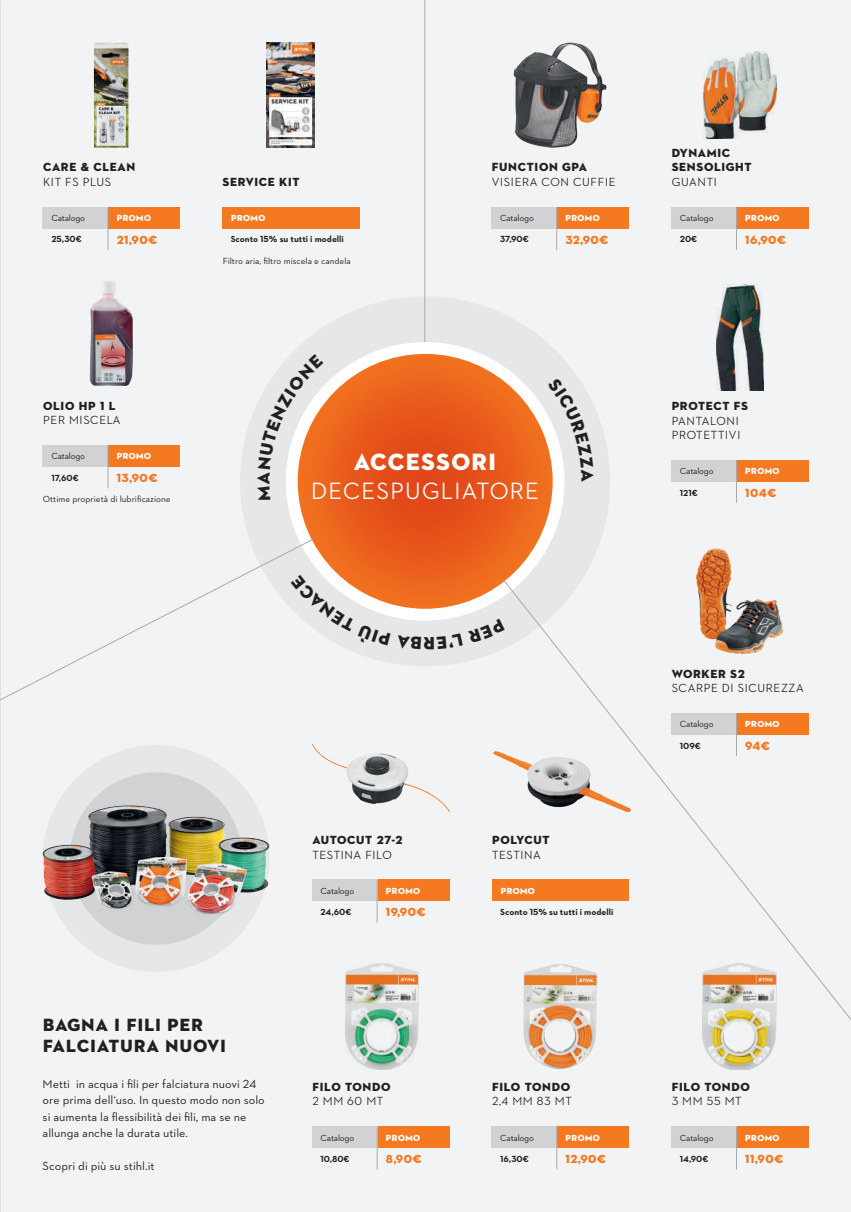
<style>
.page{position:relative;width:851px;height:1212px;background:#fff}
.page>*{position:absolute;margin:0;border:0;box-sizing:border-box;transform-origin:0 0}
.t1{font:500 24px "STIHL Contraface Display";color:#fff}
.t2{font:24px "STIHL Contraface Display Titling";color:#fff}
.t3{font:18px/21.6px "STIHL Contraface Display Titling";color:#231f20}
.t4{font:12px/16.5px "STIHL Contraface Text";color:#231f20}
.t5{font:12px/14.4px "STIHL Contraface Display Titling";color:#231f20}
.t6{font:500 12px/14.4px "STIHL Contraface Display";color:#231f20}
.t7{font:12px "STIHL Contraface Display Titling";letter-spacing:-.025em;color:#f47921}
.t8{font:700 9px "STIHL Contraface Text";color:#231f20}
.t9{font:9px "STIHL Contraface Text";letter-spacing:-.025em;color:#231f20}
.t10{font:9px "STIHL Contraface Text";color:#231f20}
.t11{font:9px "STIHL Contraface Display Titling";letter-spacing:-.025em;color:#fff}
</style>
<div class="page">
<div style="left:0;top:0;width:850px;height:1212px;background:#f2f3f4"></div>
<img style="left:94px;top:42px;width:34px;height:106px">
<img style="left:513px;top:43px;width:93px;height:105px">
<img style="left:716px;top:285px;width:47px;height:105px">
<img style="left:703px;top:52px;width:72px;height:86px">
<img style="left:267px;top:43px;width:47px;height:105px">
<img style="left:523px;top:1020px;width:73px;height:49px">
<img style="left:312px;top:744px;width:113px;height:60px">
<img style="left:345px;top:964px;width:73px;height:105px">
<img style="left:702px;top:1020px;width:74px;height:49px">
<div style="left:240px;top:296px;width:370px;height:370px;background:#e6e7e9;border-radius:50%"></div>
<hr style="left:424px;top:0;width:1px;height:415px;background:#a8a9ad">
<svg style="left:425px;top:481px;width:425px;height:539px"></svg>
<svg style="left:1px;top:481px;width:425px;height:219px"></svg>
<svg style="left:297px;top:354px;width:255px;height:255px;background:#eb763f"></svg>
<div style="left:43px;top:745px;width:226px;height:227px;background:#e6e7e9;border-radius:50%"></div>
<div style="left:70px;top:772px;width:172px;height:173px;background:#d1d2d4;border-radius:50%"></div>
<img style="left:43px;top:805px;width:225px;height:110px">
<img style="left:90px;top:281px;width:43px;height:105px">
<div style="left:108px;top:207px;width:72px;height:21px;background:#f47921"></div>
<div style="left:222px;top:207px;width:137px;height:21px;background:#f47921"></div>
<div style="left:556px;top:207px;width:72px;height:21px;background:#f47921"></div>
<div style="left:736px;top:207px;width:72px;height:21px;background:#f47921"></div>
<div style="left:736px;top:460px;width:72px;height:21px;background:#f47921"></div>
<div style="left:736px;top:713px;width:72px;height:21px;background:#f47921"></div>
<div style="left:108px;top:445px;width:72px;height:22px;background:#f47921"></div>
<div style="left:377px;top:880px;width:72px;height:21px;background:#f47921"></div>
<div style="left:377px;top:1127px;width:72px;height:21px;background:#f47921"></div>
<div style="left:556px;top:1127px;width:72px;height:21px;background:#f47921"></div>
<div style="left:736px;top:1127px;width:72px;height:21px;background:#f47921"></div>
<div style="left:43px;top:207px;width:65px;height:21px;background:#d1d2d4"></div>
<div style="left:491px;top:207px;width:65px;height:21px;background:#d1d2d4"></div>
<div style="left:671px;top:207px;width:65px;height:21px;background:#d1d2d4"></div>
<div style="left:671px;top:460px;width:65px;height:21px;background:#d1d2d4"></div>
<div style="left:671px;top:713px;width:65px;height:21px;background:#d1d2d4"></div>
<div style="left:43px;top:445px;width:65px;height:22px;background:#d1d2d4"></div>
<div style="left:312px;top:880px;width:65px;height:21px;background:#d1d2d4"></div>
<div style="left:312px;top:1127px;width:65px;height:21px;background:#d1d2d4"></div>
<div style="left:491px;top:1127px;width:65px;height:21px;background:#d1d2d4"></div>
<div style="left:671px;top:1127px;width:65px;height:21px;background:#d1d2d4"></div>
<hr style="left:108px;top:207px;width:1px;height:43px;background:#a8a9ad">
<hr style="left:556px;top:207px;width:1px;height:43px;background:#a8a9ad">
<hr style="left:736px;top:207px;width:1px;height:43px;background:#a8a9ad">
<hr style="left:736px;top:460px;width:1px;height:43px;background:#a8a9ad">
<hr style="left:736px;top:713px;width:1px;height:43px;background:#a8a9ad">
<hr style="left:108px;top:445px;width:1px;height:43px;background:#a8a9ad">
<hr style="left:377px;top:880px;width:1px;height:42px;background:#a8a9ad">
<hr style="left:377px;top:1127px;width:1px;height:42px;background:#a8a9ad">
<hr style="left:556px;top:1127px;width:1px;height:42px;background:#a8a9ad">
<hr style="left:736px;top:1127px;width:1px;height:42px;background:#a8a9ad">
<img style="left:0;top:0;width:1px;height:1212px">
<div style="left:492px;top:880px;width:136px;height:21px;background:#f47921"></div>
<svg style="left:547px;top:377px;width:47px;height:105px"></svg>
<svg style="left:257px;top:354px;width:66px;height:146px"></svg>
<svg style="left:468px;top:619px;width:37px;height:24px"></svg>
<svg style="left:396px;top:633px;width:66px;height:16px"></svg>
<svg style="left:291px;top:574px;width:99px;height:71px"></svg>
<p class="t5" style="left:43px;top:160px;width:94px">CARE &amp; CLEAN</p>
<p class="t6" style="left:43px;top:175px;width:70px">KIT FS PLUS</p>
<p class="t5" style="left:222px;top:175px;width:79px">SERVICE KIT</p>
<p class="t5" style="left:491px;top:160px;width:97px">FUNCTION GPA</p>
<p class="t6" style="left:491px;top:175px;width:126px">VISIERA CON CUFFIE</p>
<p class="t5" style="left:671px;top:146px;width:82px">DYNAMIC<br>SENSOLIGHT</p>
<p class="t6" style="left:671px;top:175px;width:47px">GUANTI</p>
<p class="t9" style="left:51px;top:213px;width:35px">Catalogo</p>
<p class="t9" style="left:500px;top:213px;width:35px">Catalogo</p>
<p class="t9" style="left:679px;top:213px;width:35px">Catalogo</p>
<p class="t11" style="left:116px;top:213px;width:36px">PROMO</p>
<p class="t11" style="left:231px;top:213px;width:36px">PROMO</p>
<p class="t11" style="left:565px;top:213px;width:36px">PROMO</p>
<p class="t11" style="left:744px;top:213px;width:36px">PROMO</p>
<p class="t7" style="left:116px;top:232px;width:43px">21,90€</p>
<p class="t7" style="left:565px;top:232px;width:45px">32,90€</p>
<p class="t7" style="left:744px;top:232px;width:43px">16,90€</p>
<p class="t8" style="left:231px;top:234px;width:115px">Sconto 15% su tutti i modelli</p>
<p class="t8" style="left:51px;top:234px;width:32px">25,30€</p>
<p class="t8" style="left:500px;top:234px;width:30px">37,90€</p>
<p class="t8" style="left:679px;top:234px;width:19px">20€</p>
<p class="t10" style="left:223px;top:255px;width:130px">Filtro aria, filtro miscela e candela</p>
<p class="t5" style="left:43px;top:398px;width:74px">OLIO HP 1 L</p>
<p class="t6" style="left:43px;top:413px;width:80px">PER MISCELA</p>
<p class="t5" style="left:671px;top:399px;width:78px">PROTECT FS</p>
<p class="t6" style="left:671px;top:413px;width:71px">PANTALONI<br>PROTETTIVI</p>
<p class="t9" style="left:51px;top:451px;width:35px">Catalogo</p>
<p class="t8" style="left:51px;top:472px;width:29px">17,60€</p>
<p class="t11" style="left:116px;top:451px;width:36px">PROMO</p>
<p class="t7" style="left:116px;top:470px;width:43px">13,90€</p>
<p class="t10" style="left:43px;top:493px;width:129px">Ottime proprietà di lubrificazione</p>
<h1 class="t2" style="left:353px;top:447px;width:145px">ACCESSORI</h1>
<h1 class="t1" style="left:310px;top:478px;width:231px">DECESPUGLIATORE</h1>
<p class="t9" style="left:679px;top:466px;width:35px">Catalogo</p>
<p class="t8" style="left:679px;top:487px;width:20px">121€</p>
<p class="t11" style="left:744px;top:466px;width:36px">PROMO</p>
<p class="t7" style="left:744px;top:485px;width:33px">104€</p>
<h2 class="t3" style="left:43px;top:1014px;width:185px">BAGNA I FILI PER<br>FALCIATURA NUOVI</h2>
<p class="t5" style="left:671px;top:666px;width:75px">WORKER S2</p>
<p class="t6" style="left:671px;top:681px;width:134px">SCARPE DI SICUREZZA</p>
<p class="t9" style="left:679px;top:718px;width:35px">Catalogo</p>
<p class="t11" style="left:744px;top:719px;width:36px">PROMO</p>
<p class="t8" style="left:679px;top:740px;width:23px">109€</p>
<p class="t7" style="left:744px;top:738px;width:27px">94€</p>
<p class="t5" style="left:312px;top:833px;width:92px">AUTOCUT 27-2</p>
<p class="t6" style="left:312px;top:847px;width:82px">TESTINA FILO</p>
<p class="t5" style="left:491px;top:833px;width:60px">POLYCUT</p>
<p class="t6" style="left:491px;top:847px;width:51px">TESTINA</p>
<p class="t9" style="left:320px;top:885px;width:35px">Catalogo</p>
<p class="t11" style="left:385px;top:885px;width:36px">PROMO</p>
<p class="t11" style="left:500px;top:885px;width:36px">PROMO</p>
<p class="t8" style="left:320px;top:906px;width:32px">24,60€</p>
<p class="t7" style="left:385px;top:905px;width:42px">19,90€</p>
<p class="t8" style="left:500px;top:906px;width:115px">Sconto 15% su tutti i modelli</p>
<p class="t4" style="left:43px;top:1075px;width:223px">Metti in acqua i fili per falciatura nuovi 24 ore prima dell‘uso. In questo modo non solo si aumenta la flessibilità dei fili, ma se ne allunga anche la durata utile.</p>
<p class="t4" style="left:43px;top:1158px;width:114px">Scopri di più su stihl.it</p>
<p class="t5" style="left:312px;top:1080px;width:80px">FILO TONDO</p>
<p class="t6" style="left:312px;top:1094px;width:73px">2 MM 60 MT</p>
<p class="t5" style="left:491px;top:1080px;width:80px">FILO TONDO</p>
<p class="t6" style="left:491px;top:1094px;width:82px">2,4 MM 83 MT</p>
<p class="t5" style="left:671px;top:1080px;width:80px">FILO TONDO</p>
<p class="t6" style="left:671px;top:1094px;width:72px">3 MM 55 MT</p>
<p class="t9" style="left:320px;top:1132px;width:35px">Catalogo</p>
<p class="t9" style="left:500px;top:1132px;width:35px">Catalogo</p>
<p class="t9" style="left:679px;top:1132px;width:35px">Catalogo</p>
<p class="t11" style="left:385px;top:1132px;width:36px">PROMO</p>
<p class="t11" style="left:565px;top:1132px;width:36px">PROMO</p>
<p class="t11" style="left:744px;top:1132px;width:36px">PROMO</p>
<p class="t8" style="left:320px;top:1153px;width:31px">10,80€</p>
<p class="t7" style="left:385px;top:1152px;width:38px">8,90€</p>
<p class="t7" style="left:565px;top:1152px;width:43px">12,90€</p>
<p class="t7" style="left:744px;top:1152px;width:40px">11,90€</p>
<p class="t8" style="left:500px;top:1153px;width:30px">16,30€</p>
<p class="t8" style="left:679px;top:1153px;width:30px">14,90€</p>
</div>
